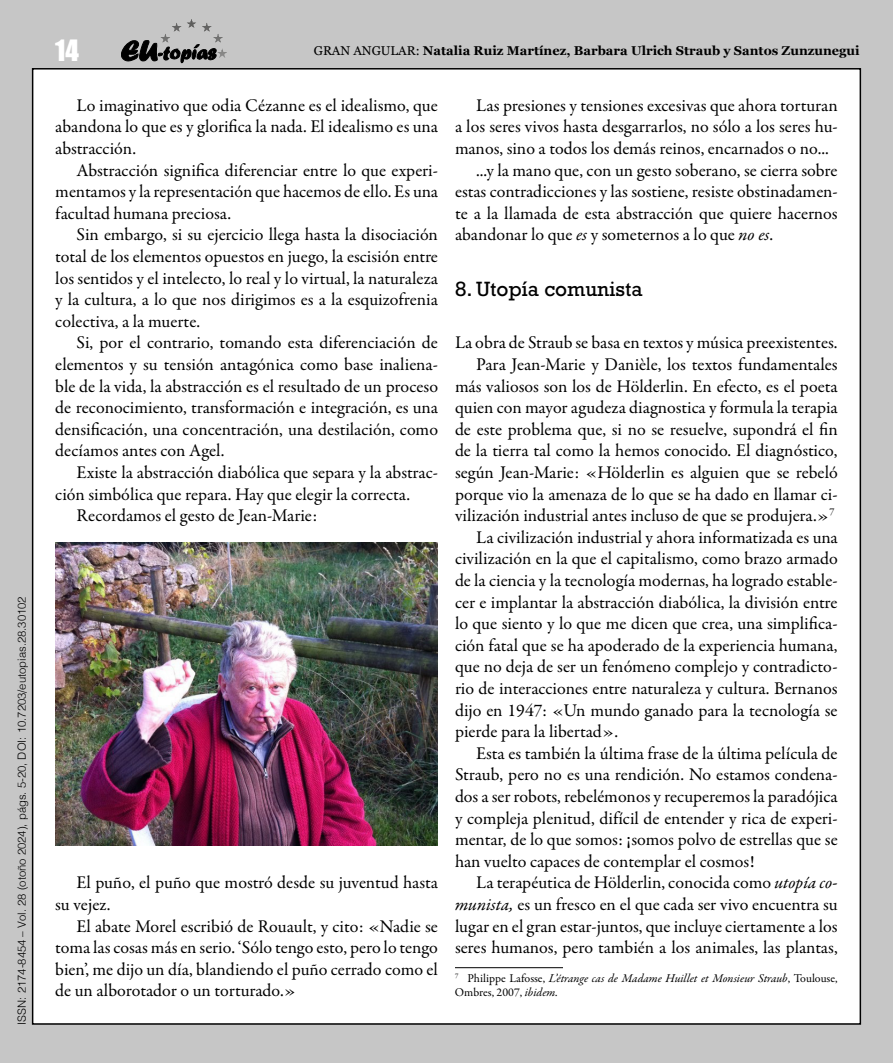
<style>
.page{position:relative;width:893px;height:1063px;background:#c6c6c6}
.page>*{position:absolute;margin:0;border:0;box-sizing:border-box;transform-origin:0 0}
.t1{font:27px "Impact";color:#fff}
.t2{font:21px "Rockwell Std";color:#000}
.t3{font:18px/21.6px "Garamond Premr Pro";color:#000;text-align:justify}
.t4{font:700 12.75px "Georgia";color:#000}
.t5{font:italic 12px/14.4px "Garamond Premr Pro";letter-spacing:-.005em;color:#000}
.t6{font:300 11.25px "Helvetica";color:#000}
.s1{font-weight:400}
.s2{font-style:italic}
.s3{font-style:normal}
</style>
<div class="page">
<div style="left:33px;top:69px;width:827px;height:955px;background:#fff"></div>
<svg style="left:121px;top:40px;width:95px;height:23px"></svg>
<hr style="left:161px;top:19px;width:66px;height:1px;background:#585857">
<hr style="left:161px;top:20px;width:66px;height:1px;background:#595958">
<hr style="left:161px;top:21px;width:66px;height:1px;background:#5a5a59">
<hr style="left:161px;top:22px;width:66px;height:1px;background:#5c5c5b">
<hr style="left:161px;top:23px;width:66px;height:1px;background:#5d5d5c">
<hr style="left:161px;top:24px;width:66px;height:1px;background:#5f5f5e">
<hr style="left:161px;top:25px;width:66px;height:1px;background:#60605f">
<hr style="left:161px;top:26px;width:66px;height:1px;background:#626261">
<hr style="left:161px;top:27px;width:66px;height:1px;background:#636362">
<hr style="left:161px;top:28px;width:66px;height:1px;background:#656464">
<hr style="left:161px;top:29px;width:66px;height:1px;background:#666565">
<hr style="left:161px;top:30px;width:66px;height:1px;background:#676766">
<hr style="left:161px;top:31px;width:66px;height:1px;background:#696868">
<hr style="left:161px;top:32px;width:66px;height:1px;background:#6a6969">
<hr style="left:161px;top:33px;width:66px;height:1px;background:#6c6b6b">
<hr style="left:161px;top:34px;width:66px;height:1px;background:#6c6c6c">
<hr style="left:161px;top:35px;width:66px;height:1px;background:#6e6e6d">
<hr style="left:161px;top:36px;width:66px;height:1px;background:#6f6f6e">
<hr style="left:161px;top:37px;width:66px;height:1px;background:#717170">
<hr style="left:161px;top:38px;width:66px;height:1px;background:#727271">
<hr style="left:161px;top:39px;width:66px;height:1px;background:#747473">
<hr style="left:161px;top:40px;width:66px;height:1px;background:#757574">
<hr style="left:161px;top:41px;width:66px;height:1px;background:#767675">
<hr style="left:161px;top:42px;width:66px;height:1px;background:#787877">
<hr style="left:161px;top:43px;width:66px;height:1px;background:#797978">
<hr style="left:161px;top:44px;width:66px;height:1px;background:#7b7b7a">
<hr style="left:161px;top:45px;width:66px;height:1px;background:#7c7c7b">
<hr style="left:161px;top:46px;width:66px;height:1px;background:#7e7d7d">
<hr style="left:161px;top:47px;width:66px;height:1px;background:#7f7e7e">
<hr style="left:161px;top:48px;width:66px;height:1px;background:#818080">
<hr style="left:161px;top:49px;width:66px;height:1px;background:#828181">
<hr style="left:161px;top:50px;width:66px;height:1px;background:#828282">
<hr style="left:161px;top:51px;width:66px;height:1px;background:#848483">
<hr style="left:161px;top:52px;width:66px;height:1px;background:#858584">
<hr style="left:161px;top:53px;width:66px;height:1px;background:#878786">
<hr style="left:161px;top:54px;width:66px;height:1px;background:#888887">
<hr style="left:161px;top:55px;width:66px;height:1px;background:#898989">
<hr style="left:161px;top:56px;width:66px;height:1px;background:#8a8a8a">
<hr style="left:161px;top:57px;width:66px;height:1px;background:#8c8c8b">
<hr style="left:455px;top:967px;width:108px;height:1px;background:#000">
<img style="left:55px;top:543px;width:383px;height:302px">
<p class="t6" style="left:12px;top:1025px;width:430px;rotate:-90deg">ISSN: 2174-8454 – Vol. 28 (otoño 2024), págs. 5-20, DOI: 10.7203/eutopias.28.30102</p>
<h1 class="t1" style="left:55px;top:29px;width:25px">14</h1>
<p class="t4" style="left:314px;top:41px;width:547px"><span class="s1">GRAN ANGULAR:</span> Natalia Ruiz Martínez, Barbara Ulrich Straub y Santos Zunzunegui</p>
<p class="t3" style="left:55px;top:95px;width:384px;text-indent:21px">Lo imaginativo que odia Cézanne es el idealismo, que abandona lo que es y glorifica la nada. El idealismo es una abstracción.</p>
<p class="t3" style="left:55px;top:160px;width:384px;text-indent:21px">Abstracción significa diferenciar entre lo que experi&shy;mentamos y la representación que hacemos de ello. Es una facultad humana preciosa.</p>
<p class="t3" style="left:55px;top:224px;width:384px;text-indent:21px">Sin embargo, si su ejercicio llega hasta la disociación total de los elementos opuestos en juego, la escisión entre los sentidos y el intelecto, lo real y lo virtual, la naturaleza y la cultura, a lo que nos dirigimos es a la esquizofrenia colectiva, a la muerte.</p>
<p class="t3" style="left:55px;top:332px;width:384px;text-indent:21px">Si, por el contrario, tomando esta diferenciación de elementos y su tensión antagónica como base inaliena&shy;ble de la vida, la abstracción es el resultado de un proceso de reconocimiento, transformación e integración, es una densificación, una concentración, una destilación, como decíamos antes con Agel.</p>
<p class="t3" style="left:77px;top:462px;width:363px">Existe la abstracción diabólica que separa y la abstrac-</p>
<p class="t3" style="left:55px;top:484px;width:356px">ción simbólica que repara. Hay que elegir la correcta.</p>
<p class="t3" style="left:77px;top:505px;width:242px">Recordamos el gesto de Jean-Marie:</p>
<p class="t3" style="left:55px;top:872px;width:384px;text-indent:21px">El puño, el puño que mostró desde su juventud hasta su vejez.</p>
<p class="t3" style="left:55px;top:916px;width:384px;text-indent:21px">El abate Morel escribió de Rouault, y cito: «Nadie se toma las cosas más en serio. ‘Sólo tengo esto, pero lo tengo bien’, me dijo un día, blandiendo el puño cerrado como el de un alborotador o un torturado.»</p>
<p class="t3" style="left:476px;top:95px;width:363px">Las presiones y tensiones excesivas que ahora torturan</p>
<p class="t3" style="left:455px;top:116px;width:384px">a los seres vivos hasta desgarrarlos, no sólo a los seres hu-</p>
<p class="t3" style="left:455px;top:138px;width:375px">manos, sino a todos los demás reinos, encarnados o no...</p>
<p class="t3" style="left:476px;top:160px;width:363px">...y la mano que, con un gesto soberano, se cierra sobre</p>
<p class="t3" style="left:455px;top:181px;width:384px">estas contradicciones y las sostiene, resiste obstinadamen-</p>
<p class="t3" style="left:455px;top:203px;width:384px">te a la llamada de esta abstracción que quiere hacernos</p>
<p class="t3" style="left:455px;top:224px;width:320px">abandonar lo que <span class="s2">es</span> y someternos a lo que <span class="s2">no es</span>.</p>
<p class="t2" style="left:455px;top:277px;width:189px">8. Utopía comunista</p>
<p class="t3" style="left:455px;top:332px;width:384px">La obra de Straub se basa en textos y música preexistentes.</p>
<p class="t3" style="left:476px;top:354px;width:363px">Para Jean-Marie y Danièle, los textos fundamentales</p>
<p class="t3" style="left:455px;top:376px;width:384px">más valiosos son los de Hölderlin. En efecto, es el poeta</p>
<p class="t3" style="left:455px;top:397px;width:384px">quien con mayor agudeza diagnostica y formula la terapia</p>
<p class="t3" style="left:455px;top:419px;width:384px">de este problema que, si no se resuelve, supondrá el fin</p>
<p class="t3" style="left:455px;top:440px;width:384px">de la tierra tal como la hemos conocido. El diagnóstico,</p>
<p class="t3" style="left:455px;top:462px;width:384px">según Jean-Marie: «Hölderlin es alguien que se rebeló</p>
<p class="t3" style="left:455px;top:484px;width:384px">porque vio la amenaza de lo que se ha dado en llamar ci-</p>
<p class="t3" style="left:455px;top:505px;width:381px">vilización industrial antes incluso de que se produjera.»<sup>7</sup></p>
<p class="t3" style="left:476px;top:527px;width:363px">La civilización industrial y ahora informatizada es una</p>
<p class="t3" style="left:455px;top:548px;width:384px">civilización en la que el capitalismo, como brazo armado</p>
<p class="t3" style="left:455px;top:570px;width:384px">de la ciencia y la tecnología modernas, ha logrado estable-</p>
<p class="t3" style="left:455px;top:592px;width:384px">cer e implantar la abstracción diabólica, la división entre</p>
<p class="t3" style="left:455px;top:613px;width:384px">lo que siento y lo que me dicen que crea, una simplifica-</p>
<p class="t3" style="left:455px;top:635px;width:384px">ción fatal que se ha apoderado de la experiencia humana,</p>
<p class="t3" style="left:455px;top:656px;width:384px">que no deja de ser un fenómeno complejo y contradicto-</p>
<p class="t3" style="left:455px;top:678px;width:384px">rio de interacciones entre naturaleza y cultura. Bernanos</p>
<p class="t3" style="left:455px;top:700px;width:384px">dijo en 1947: «Un mundo ganado para la tecnología se</p>
<p class="t3" style="left:455px;top:721px;width:165px">pierde para la libertad».</p>
<p class="t3" style="left:476px;top:743px;width:363px">Esta es también la última frase de la última película de</p>
<p class="t3" style="left:455px;top:764px;width:384px">Straub, pero no es una rendición. No estamos condena-</p>
<p class="t3" style="left:455px;top:786px;width:384px">dos a ser robots, rebelémonos y recuperemos la paradójica</p>
<p class="t3" style="left:455px;top:808px;width:384px">y compleja plenitud, difícil de entender y rica de experi-</p>
<p class="t3" style="left:455px;top:829px;width:384px">mentar, de lo que somos: ¡somos polvo de estrellas que se</p>
<p class="t3" style="left:455px;top:851px;width:301px">han vuelto capaces de contemplar el cosmos!</p>
<p class="t3" style="left:476px;top:872px;width:363px">La terapéutica de Hölderlin, conocida como <span class="s2">utopía co-</span></p>
<p class="t3" style="left:455px;top:894px;width:384px"><span class="s2">munista,</span> es un fresco en el que cada ser vivo encuentra su</p>
<p class="t3" style="left:455px;top:916px;width:384px">lugar en el gran estar-juntos, que incluye ciertamente a los</p>
<p class="t3" style="left:455px;top:937px;width:384px">seres humanos, pero también a los animales, las plantas,</p>
<p class="t5" style="left:455px;top:972px;width:384px"><sup>7</sup> <span class="s3">Philippe Lafosse,</span> L’étrange cas de Madame Huillet et Monsieur Straub<span class="s3">, Toulouse,<br>Ombres, 2007,</span> ibidem.</p>
</div>
